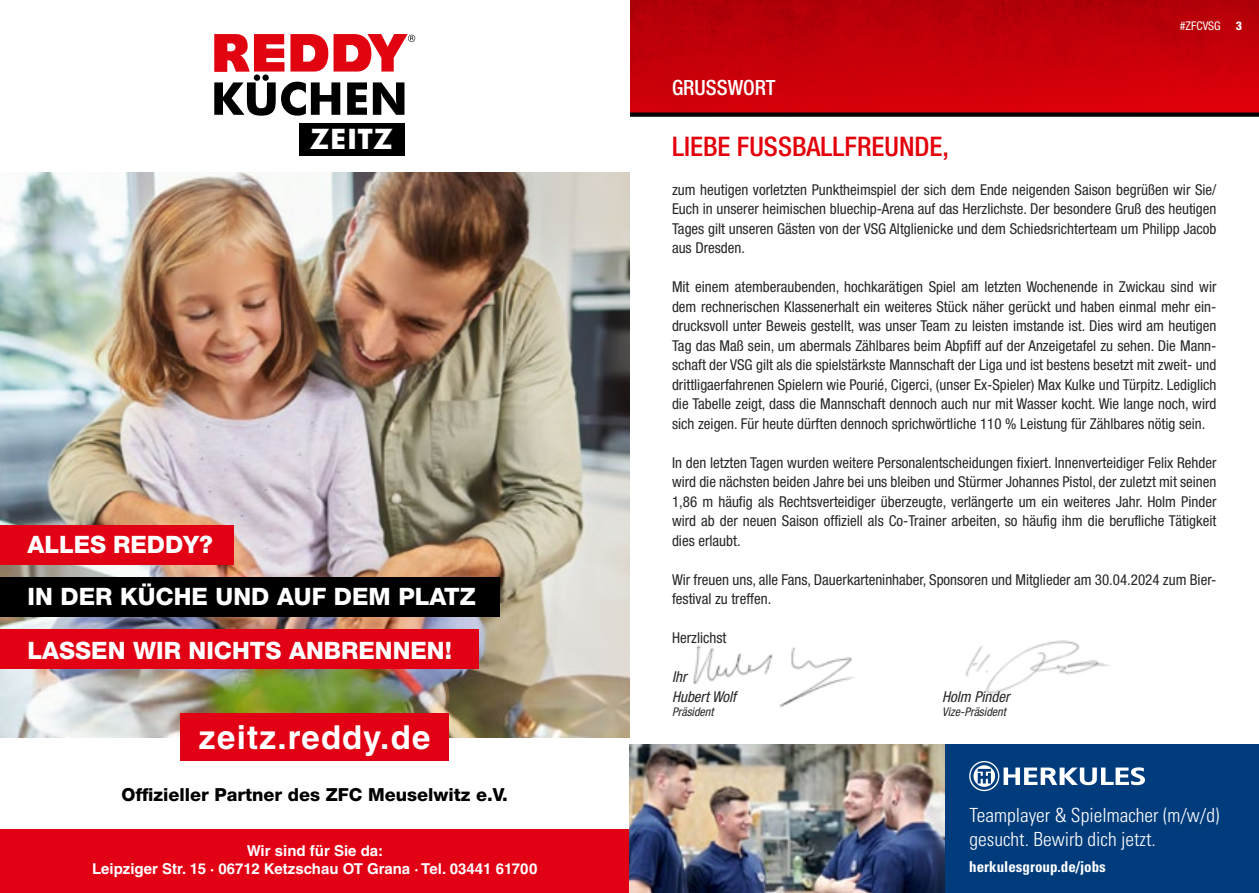
<style>
.page{position:relative;width:1259px;height:893px;background:#fff}
.page>*{position:absolute;margin:0;border:0;box-sizing:border-box;transform-origin:0 0}
.t1{font:700 33px "Helvetica LT Std";letter-spacing:.04em;color:#fff}
.t2{font:700 28.2px "Futura BT";letter-spacing:.015em;color:#fff}
.t3{font:500 condensed 27px "Helvetica Neue LT Std";color:#e3000b}
.t4{font:800 24px "Helvetica Neue LT Std";color:#fff}
.t5{font:500 condensed 21px "Helvetica Neue LT Std";color:#fff}
.t6{font:300 condensed 19.5px/23.4px "Univers";color:#fff}
.t7{font:800 18px "Helvetica Neue LT Std";color:#000}
.t8{font:condensed 15px/19.5px "Helvetica Neue LT Std";color:#272726;text-align:justify}
.t9{font:700 15px/18px "Helvetica LT Std";color:#fff;text-align:center}
.t10{font:italic condensed 15px/19.5px "Helvetica Neue LT Std";color:#272726}
.t11{font:700 condensed 15px "Univers";color:#fff}
.t12{font:italic condensed 12px "Helvetica Neue LT Std";color:#272726}
.t13{font:condensed 12px "Helvetica Neue LT Std";color:#fff}
.t14{font:800 condensed 12px "Helvetica Neue LT Std";color:#fff}
</style>
<div class="page">
<img style="left:630px;top:0;width:629px;height:112px">
<svg style="left:630px;top:113px;width:629px;height:4px;background:#0f0f0f"></svg>
<img style="left:0;top:173px;width:629px;height:564px">
<div style="left:0;top:629px;width:478px;height:40px;background:#e20014"></div>
<div style="left:0;top:829px;width:629px;height:64px;background:#e20014"></div>
<div style="left:181px;top:714px;width:268px;height:47px;background:#e20014"></div>
<div style="left:0;top:525px;width:234px;height:39px;background:#e20014"></div>
<div style="left:0;top:577px;width:500px;height:40px;background:#000"></div>
<div style="left:944px;top:744px;width:315px;height:149px;background:#003c7c"></div>
<svg style="left:969px;top:761px;width:176px;height:30px"></svg>
<img style="left:629px;top:744px;width:315px;height:149px">
<img style="left:965px;top:640px;width:144px;height:55px">
<img style="left:693px;top:645px;width:161px;height:63px">
<svg style="left:214px;top:34px;width:201px;height:82px"></svg>
<div style="left:299px;top:123px;width:105px;height:32px;background:#000"></div>
<h2 class="t2" style="left:310px;top:122px;width:84px">ZEITZ</h2>
<h3 class="t4" style="left:28px;top:530px;width:187px">ALLES REDDY?</h3>
<h3 class="t4" style="left:28px;top:582px;width:450px">IN DER KÜCHE UND AUF DEM PLATZ</h3>
<h3 class="t4" style="left:28px;top:636px;width:426px">LASSEN WIR NICHTS ANBRENNEN!</h3>
<h1 class="t1" style="left:199px;top:718px;width:233px">zeitz.reddy.de</h1>
<p class="t7" style="left:121px;top:784px;width:388px">Offizieller Partner des ZFC Meuselwitz e.V.</p>
<p class="t9" style="left:92px;top:841px;width:447px">Wir sind für Sie da:<br>Leipziger Str. 15 · 06712 Ketzschau OT Grana · Tel. 03441 61700</p>
<h3 class="t5" style="left:672px;top:75px;width:105px">GRUSSWORT</h3>
<p class="t13" style="left:1179px;top:19px;width:42px">#ZFCVSG</p>
<p class="t14" style="left:1235px;top:18px;width:8px">3</p>
<h3 class="t3" style="left:672px;top:130px;width:278px">LIEBE FUSSBALLFREUNDE,</h3>
<p class="t8" style="left:672px;top:179px;width:546px">zum heutigen vorletzten Punktheimspiel der sich dem Ende neigenden Saison begrüßen wir Sie/ Euch in unserer heimischen bluechip-Arena auf das Herzlichste. Der besondere Gruß des heutigen Tages gilt unseren Gästen von der VSG Altglienicke und dem Schiedsrichterteam um Philipp Jacob aus Dresden.</p>
<p class="t8" style="left:672px;top:277px;width:546px">Mit einem atemberaubenden, hochkarätigen Spiel am letzten Wochenende in Zwickau sind wir dem rechnerischen Klassenerhalt ein weiteres Stück näher gerückt und haben einmal mehr ein&shy;drucksvoll unter Beweis gestellt, was unser Team zu leisten imstande ist. Dies wird am heutigen Tag das Maß sein, um abermals Zählbares beim Abpfiff auf der Anzeigetafel zu sehen. Die Mann&shy;schaft der VSG gilt als die spielstärkste Mannschaft der Liga und ist bestens besetzt mit zweit- und drittligaerfahrenen Spielern wie Pourié, Cigerci, (unser Ex-Spieler) Max Kulke und Türpitz. Lediglich die Tabelle zeigt, dass die Mannschaft dennoch auch nur mit Wasser kocht. Wie lange noch, wird sich zeigen. Für heute dürften dennoch sprichwörtliche 110 % Leistung für Zählbares nötig sein.</p>
<p class="t8" style="left:672px;top:452px;width:546px">In den letzten Tagen wurden weitere Personalentscheidungen fixiert. Innenverteidiger Felix Rehder wird die nächsten beiden Jahre bei uns bleiben und Stürmer Johannes Pistol, der zuletzt mit seinen 1,86 m häufig als Rechtsverteidiger überzeugte, verlängerte um ein weiteres Jahr. Holm Pinder wird ab der neuen Saison offiziell als Co-Trainer arbeiten, so häufig ihm die berufliche Tätigkeit dies erlaubt.</p>
<p class="t8" style="left:672px;top:569px;width:546px">Wir freuen uns, alle Fans, Dauerkarteninhaber, Sponsoren und Mitglieder am 30.04.2024 zum Bier&shy;festival zu treffen.</p>
<p class="t8" style="left:672px;top:628px;width:56px">Herzlichst</p>
<p class="t10" style="left:672px;top:667px;width:66px">Ihr<br>Hubert Wolf</p>
<p class="t10" style="left:942px;top:687px;width:69px">Holm Pinder</p>
<p class="t12" style="left:672px;top:705px;width:43px">Präsident</p>
<p class="t12" style="left:942px;top:705px;width:65px">Vize-Präsident</p>
<h3 class="t6" style="left:969px;top:804px;width:251px">Teamplayer &amp; Spielmacher (m/w/d) gesucht. Bewirb dich jetzt.</h3>
<p class="t11" style="left:969px;top:857px;width:138px">herkulesgroup.de/jobs</p>
</div>
